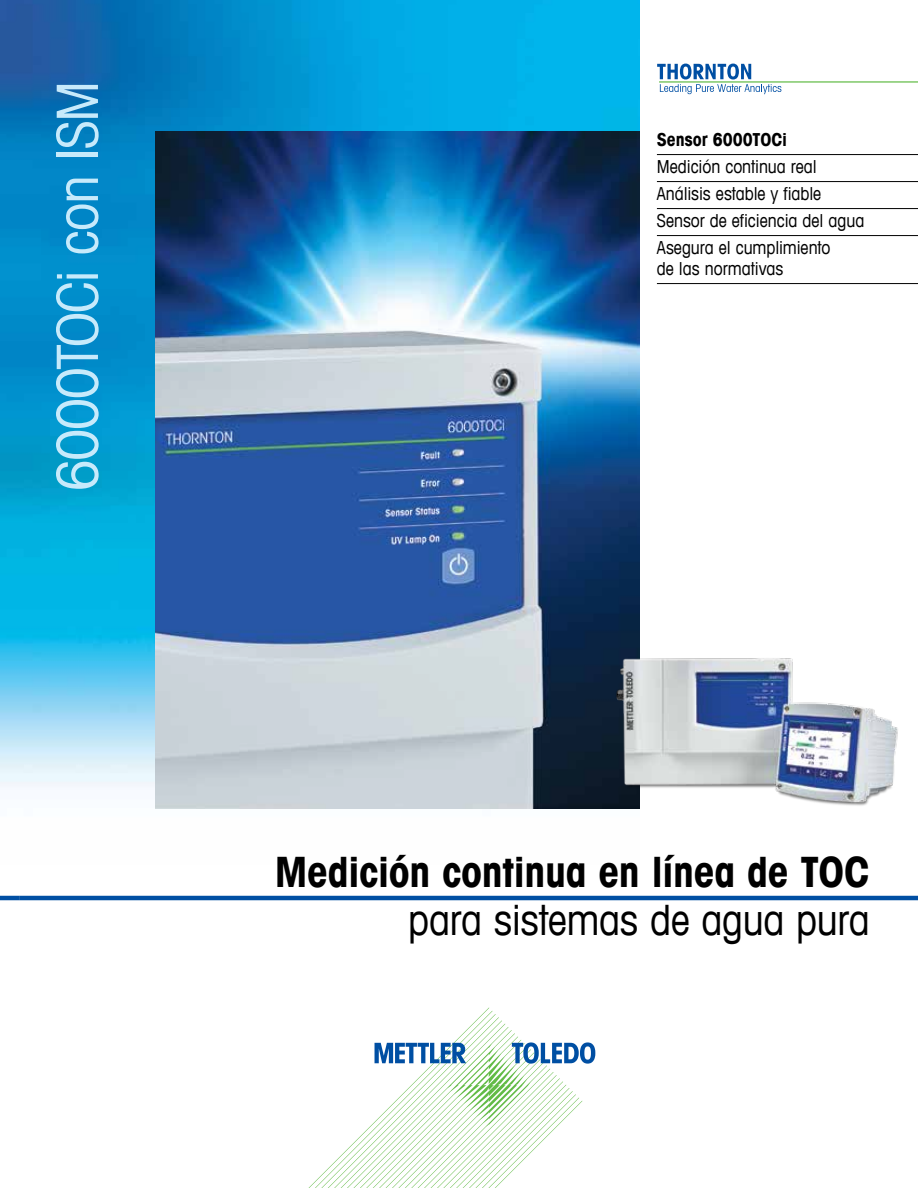
<style>
.page{position:relative;width:918px;height:1188px;background:#fff}
.page>*{position:absolute;margin:0;border:0;box-sizing:border-box;transform-origin:0 0}
.t1{font:condensed 57px "Avant Garde Com";letter-spacing:-.025em;color:#c7eafb}
.t2{font:700 condensed 42px "Avant Garde Com";letter-spacing:-.01em;color:#000}
.t3{font:condensed 42px "Avant Garde Com";letter-spacing:-.005em;color:#000}
.t4{font:condensed 18px/27px "Avant Garde Com";letter-spacing:-.005em;color:#000}
.t5{font:700 condensed 18px "Avant Garde Com";color:#000}
</style>
<div class="page">
<img style="left:0;top:0;width:640px;height:787px">
<hr style="left:657px;top:154px;width:261px;height:1px;background:#000">
<hr style="left:657px;top:181px;width:261px;height:1px;background:#000">
<hr style="left:657px;top:208px;width:261px;height:1px;background:#000">
<hr style="left:657px;top:235px;width:261px;height:1px;background:#000">
<hr style="left:657px;top:283px;width:261px;height:1px;background:#000">
<hr style="left:19px;top:896px;width:899px;height:4px;background:#004fa3">
<hr style="left:0;top:896px;width:19px;height:4px;background:#004fa3">
<img style="left:155px;top:132px;width:485px;height:677px">
<svg style="left:309px;top:1008px;width:286px;height:180px"></svg>
<svg style="left:657px;top:64px;width:124px;height:30px"></svg>
<hr style="left:659px;top:81px;width:259px;height:2px;background:#62bb46">
<img style="left:592px;top:628px;width:306px;height:181px">
<h1 class="t1" style="left:42px;top:491px;width:412px;rotate:-90deg">6000TOCi con ISM</h1>
<p class="t5" style="left:657px;top:128px;width:132px">Sensor 6000TOCi</p>
<p class="t4" style="left:657px;top:152px;width:209px">Medición continua real<br>Análisis estable y fiable<br>Sensor de eficiencia del agua<br>Asegura el cumplimiento</p>
<p class="t4" style="left:657px;top:254px;width:128px">de las normativas</p>
<h2 class="t2" style="left:275px;top:845px;width:596px">Medición continua en línea de TOC</h2>
<h2 class="t3" style="left:408px;top:894px;width:463px">para sistemas de agua pura</h2>
</div>
